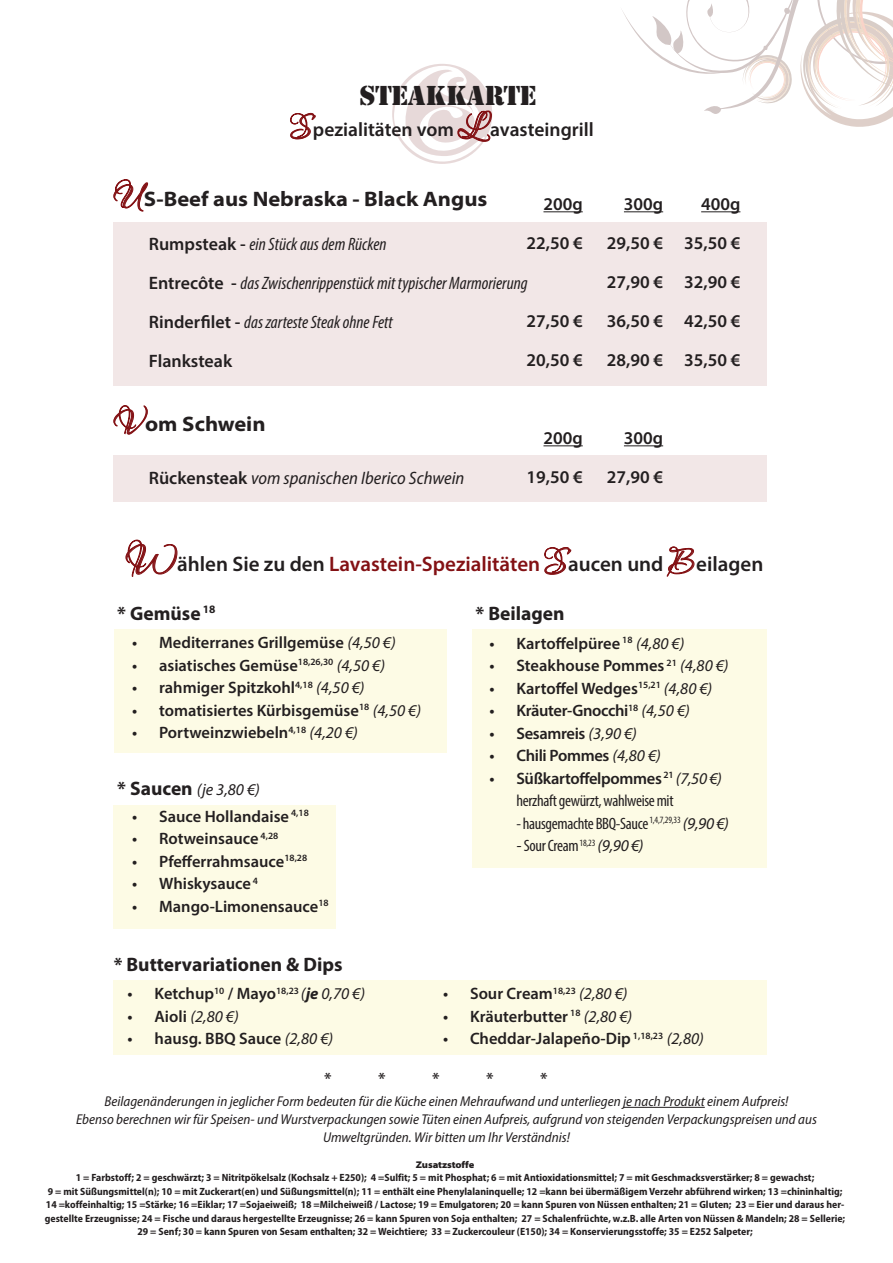
<style>
.page{position:relative;width:893px;height:1263px;background:#fff}
.page>*{position:absolute;margin:0;border:0;box-sizing:border-box;transform-origin:0 0}
.t1{font:25.5px "Stencil Std";letter-spacing:-.01em;color:#231f20}
.t2{font:600 21px "Myriad Pro";color:#231f20}
.t3{font:700 semi-expanded 21px "Myriad Pro";color:#231f20}
.t4{font:700 19.5px "Myriad Pro";color:#231f20}
.t5{font:600 19.5px "Myriad Pro";color:#231f20}
.t6{font:italic condensed 18px/39px "Myriad Pro";color:#231f20}
.t7{font:600 18px/39px "Myriad Pro";color:#231f20;text-align:right}
.t8{font:italic semi-condensed 18px "Myriad Pro";color:#231f20}
.t9{font:600 16.5px "Myriad Pro";color:#231f20}
.t10{font:condensed 16.5px/22.5px "Myriad Pro";letter-spacing:-.02em;color:#231f20}
.t11{font:600 16.5px "Myriad Pro";letter-spacing:-.02em;color:#231f20}
.t12{font:italic 16.5px "Myriad Pro";color:#231f20}
.t13{font:600 semi-expanded 16.5px "Myriad Pro";color:#231f20}
.t14{font:italic semi-condensed 14.25px/18px "Myriad Pro";color:#231f20;text-align:center}
.t15{font:700 semi-condensed 10.5px/13.5px "Myriad Pro";color:#231f20;text-align:center}
.t16{font:900 semi-expanded 9.75px "Myriad Pro";letter-spacing:-.01em;color:#231f20}
.s1{font-family:"Passions Conflict ROB";font-weight:400;font-size:28.5px;color:#831114}
.s2{font-family:"Passions Conflict ROB";font-weight:400;font-stretch:normal;font-size:28.5px;color:#831114}
.s3{font-weight:600;font-style:normal;font-stretch:normal}
.s4{font-family:"Passions Conflict ROB";font-weight:400;font-size:31.5px;color:#831114}
.s5{color:#831114}
.s6{font-family:"Passions Conflict ROB";font-weight:400;font-size:30px;color:#831114}
.s7{font-weight:400;font-style:italic}
.s8{font-weight:700;font-style:normal;font-size:19.5px}
.s9{font-weight:700;font-style:italic}
.s10{font-weight:600;font-style:normal}
.s11{font-weight:600;font-stretch:normal}
.s12{font-style:italic;font-stretch:normal}
</style>
<div class="page">
<svg style="left:622px;top:0;width:271px;height:127px"></svg>
<div style="left:114px;top:222px;width:653px;height:163px;background:#f2e7e7"></div>
<div style="left:114px;top:455px;width:653px;height:47px;background:#f2e7e7"></div>
<hr style="left:543px;top:211px;width:40px;height:1px;background:#231f20">
<hr style="left:543px;top:445px;width:40px;height:1px;background:#231f20">
<hr style="left:624px;top:211px;width:39px;height:1px;background:#231f20">
<hr style="left:624px;top:445px;width:39px;height:1px;background:#231f20">
<hr style="left:701px;top:211px;width:39px;height:1px;background:#231f20">
<svg style="left:392px;top:64px;width:100px;height:100px"></svg>
<div style="left:114px;top:805px;width:222px;height:124px;background:#fdfbe5"></div>
<div style="left:114px;top:629px;width:332px;height:124px;background:#fdfbe5"></div>
<div style="left:114px;top:980px;width:653px;height:74px;background:#fdfbe5"></div>
<div style="left:472px;top:629px;width:295px;height:238px;background:#fdfbe5"></div>
<hr style="left:623px;top:1107px;width:82px;height:1px;background:#231f20">
<h1 class="t1" style="left:359px;top:79px;width:179px">STEAKKARTE</h1>
<h3 class="t5" style="left:290px;top:117px;width:305px"><span class="s1">S</span>pezialitäten vom <span class="s1">L</span>avasteingrill</h3>
<h2 class="t3" style="left:114px;top:187px;width:375px"><span class="s2">U</span>S-Beef aus Nebraska - Black Angus</h2>
<h3 class="t7" style="left:526px;top:184px;width:58px">200g<br>22,50 €</h3>
<h3 class="t6" style="left:149px;top:224px;width:380px"><span class="s3">Rumpsteak -</span> ein Stück aus dem Rücken<br><span class="s3">Entrecôte -</span> das Zwischenrippenstück mit typischer Marmorierung <span class="s3">Rinderfilet -</span> das zarteste Steak ohne Fett<br><span class="s3">Flanksteak</span></h3>
<h3 class="t7" style="left:526px;top:301px;width:58px;text-align:left">27,50 €<br>20,50 €</h3>
<h2 class="t3" style="left:114px;top:412px;width:153px"><span class="s2">V</span>om Schwein</h2>
<h3 class="t8" style="left:149px;top:468px;width:317px"><span class="s3">Rückensteak</span> vom spanischen Iberico Schwein</h3>
<h3 class="t7" style="left:526px;top:418px;width:58px">200g<br>19,50 €</h3>
<h3 class="t7" style="left:607px;top:184px;width:58px;text-align:justify;text-indent:17px">300g 29,50 € 27,90 € 36,50 € 28,90 €</h3>
<h3 class="t7" style="left:607px;top:418px;width:58px">300g<br>27,90 €</h3>
<h3 class="t7" style="left:684px;top:184px;width:58px;text-align:justify;text-indent:17px">400g 35,50 € 32,90 € 42,50 € 35,50 €</h3>
<h2 class="t2" style="left:125px;top:551px;width:639px"><span class="s4">W</span>ählen Sie zu den <span class="s5">Lavastein-Spezialitäten</span> <span class="s6">S</span>aucen und <span class="s6">B</span>eilagen</h2>
<h3 class="t4" style="left:117px;top:600px;width:100px">* Gemüse <sup>18</sup></h3>
<h3 class="t9" style="left:132px;top:632px;width:265px">• Mediterranes Grillgemüse <span class="s7">(4,50 €)</span></h3>
<h3 class="t9" style="left:132px;top:655px;width:254px">• asiatisches Gemüse<sup>18,26,30</sup> <span class="s7">(4,50 €)</span></h3>
<h3 class="t9" style="left:132px;top:677px;width:234px">• rahmiger Spitzkohl<sup>4,18</sup> <span class="s7">(4,50 €)</span></h3>
<h3 class="t9" style="left:132px;top:700px;width:290px">• tomatisiertes Kürbisgemüse<sup>18</sup> <span class="s7">(4,50 €)</span></h3>
<h3 class="t9" style="left:132px;top:722px;width:227px">• Portweinzwiebeln<sup>4,18</sup> <span class="s7">(4,20 €)</span></h3>
<h3 class="t12" style="left:117px;top:779px;width:144px"><span class="s8">* Saucen</span> (je 3,80 €)</h3>
<h3 class="t9" style="left:132px;top:806px;width:178px">• Sauce Hollandaise <sup>4,18</sup></h3>
<h3 class="t9" style="left:132px;top:828px;width:148px">• Rotweinsauce <sup>4,28</sup></h3>
<h3 class="t9" style="left:132px;top:851px;width:177px">• Pfefferrahmsauce<sup>18,28</sup></h3>
<h3 class="t9" style="left:132px;top:873px;width:127px">• Whiskysauce <sup>4</sup></h3>
<h3 class="t9" style="left:132px;top:896px;width:198px">• Mango-Limonensauce<sup>18</sup></h3>
<h3 class="t4" style="left:114px;top:951px;width:230px">* Buttervariationen &amp; Dips</h3>
<h3 class="t9" style="left:128px;top:983px;width:239px">• Ketchup<sup>10</sup> / Mayo<sup>18,23</sup> <span class="s7">(</span><span class="s9">je</span> <span class="s7">0,70 €)</span></h3>
<h3 class="t12" style="left:128px;top:1006px;width:113px"><span class="s10">• Aioli</span> (2,80 €)</h3>
<h3 class="t9" style="left:128px;top:1028px;width:207px">• hausg. BBQ Sauce <span class="s7">(2,80 €)</span></h3>
<h3 class="t4" style="left:476px;top:600px;width:91px">* Beilagen</h3>
<h3 class="t9" style="left:489px;top:632px;width:196px">• Kartoffelpüree <sup>18</sup> <span class="s7">(4,80 €)</span></h3>
<h3 class="t9" style="left:489px;top:655px;width:241px">• Steakhouse Pommes <sup>21</sup> <span class="s7">(4,80 €)</span></h3>
<h3 class="t9" style="left:489px;top:677px;width:224px">• Kartoffel Wedges<sup>15,21</sup> <span class="s7">(4,80 €)</span></h3>
<h3 class="t11" style="left:489px;top:700px;width:202px">• Kräuter-Gnocchi<sup>18</sup> <span class="s7">(4,50 €)</span></h3>
<h3 class="t11" style="left:489px;top:722px;width:149px">• Sesamreis <span class="s7">(3,90 €)</span></h3>
<h3 class="t11" style="left:489px;top:745px;width:173px">• Chili Pommes <span class="s7">(4,80 €)</span></h3>
<h3 class="t10" style="left:516px;top:767px;width:207px;text-indent:-27px"><span class="s11">• Süßkartoffelpommes</span> <sup>21</sup> <span class="s12">(7,50 €) </span>herzhaft gewürzt, wahlweise mit</h3>
<h3 class="t10" style="left:516px;top:812px;width:214px">- hausgemachte BBQ-Sauce <sup>1,4,7,29,33</sup> <span class="s12">(9,90 €)</span></h3>
<h3 class="t10" style="left:516px;top:834px;width:129px"><span class="s12">-</span> Sour Cream <sup>18,23</sup> <span class="s12">(9,90 €)</span></h3>
<h3 class="t9" style="left:443px;top:983px;width:186px">• Sour Cream<sup>18,23</sup> <span class="s7">(2,80 €)</span></h3>
<h3 class="t9" style="left:443px;top:1005px;width:191px">• Kräuterbutter <sup>18</sup> <span class="s7">(2,80 €)</span></h3>
<h3 class="t9" style="left:443px;top:1028px;width:262px">• Cheddar-Jalapeño-Dip <sup>1,18,23</sup> <span class="s7">(2,80)</span></h3>
<h3 class="t13" style="left:324px;top:1069px;width:9px">*</h3>
<h3 class="t13" style="left:378px;top:1069px;width:9px">*</h3>
<h3 class="t13" style="left:432px;top:1069px;width:9px">*</h3>
<h3 class="t13" style="left:486px;top:1069px;width:9px">*</h3>
<h3 class="t13" style="left:540px;top:1069px;width:9px">*</h3>
<p class="t14" style="left:76px;top:1092px;width:742px">Beilagenänderungen in jeglicher Form bedeuten für die Küche einen Mehraufwand und unterliegen je nach Produkt einem Aufpreis!<br>Ebenso berechnen wir für Speisen- und Wurstverpackungen sowie Tüten einen Aufpreis, aufgrund von steigenden Verpackungspreisen und aus<br>Umweltgründen. Wir bitten um Ihr Verständnis!</p>
<p class="t16" style="left:416px;top:1159px;width:60px">Zusatzstoffe</p>
<p class="t15" style="left:45px;top:1171px;width:802px">1 = Farbstoff; 2 = geschwärzt; 3 = Nitritpökelsalz (Kochsalz + E250); 4 =Sulfit; 5 = mit Phosphat; 6 = mit Antioxidationsmittel; 7 = mit Geschmacksverstärker; 8 = gewachst;<br>9 = mit Süßungsmittel(n); 10 = mit Zuckerart(en) und Süßungsmittel(n); 11 = enthält eine Phenylalaninquelle; 12 =kann bei übermäßigem Verzehr abführend wirken; 13 =chininhaltig; 14 =koffeinhaltig; 15 =Stärke; 16 =Eiklar; 17 =Sojaeiweiß; 18 =Milcheiweiß / Lactose; 19 = Emulgatoren; 20 = kann Spuren von Nüssen enthalten; 21 = Gluten; 23 = Eier und daraus her&shy;gestellte Erzeugnisse; 24 = Fische und daraus hergestellte Erzeugnisse; 26 = kann Spuren von Soja enthalten; 27 = Schalenfrüchte, w.z.B. alle Arten von Nüssen &amp; Mandeln; 28 = Sellerie; 29 = Senf; 30 = kann Spuren von Sesam enthalten; 32 = Weichtiere; 33 = Zuckercouleur (E150); 34 = Konservierungsstoffe; 35 = E252 Salpeter;</p>
</div>
